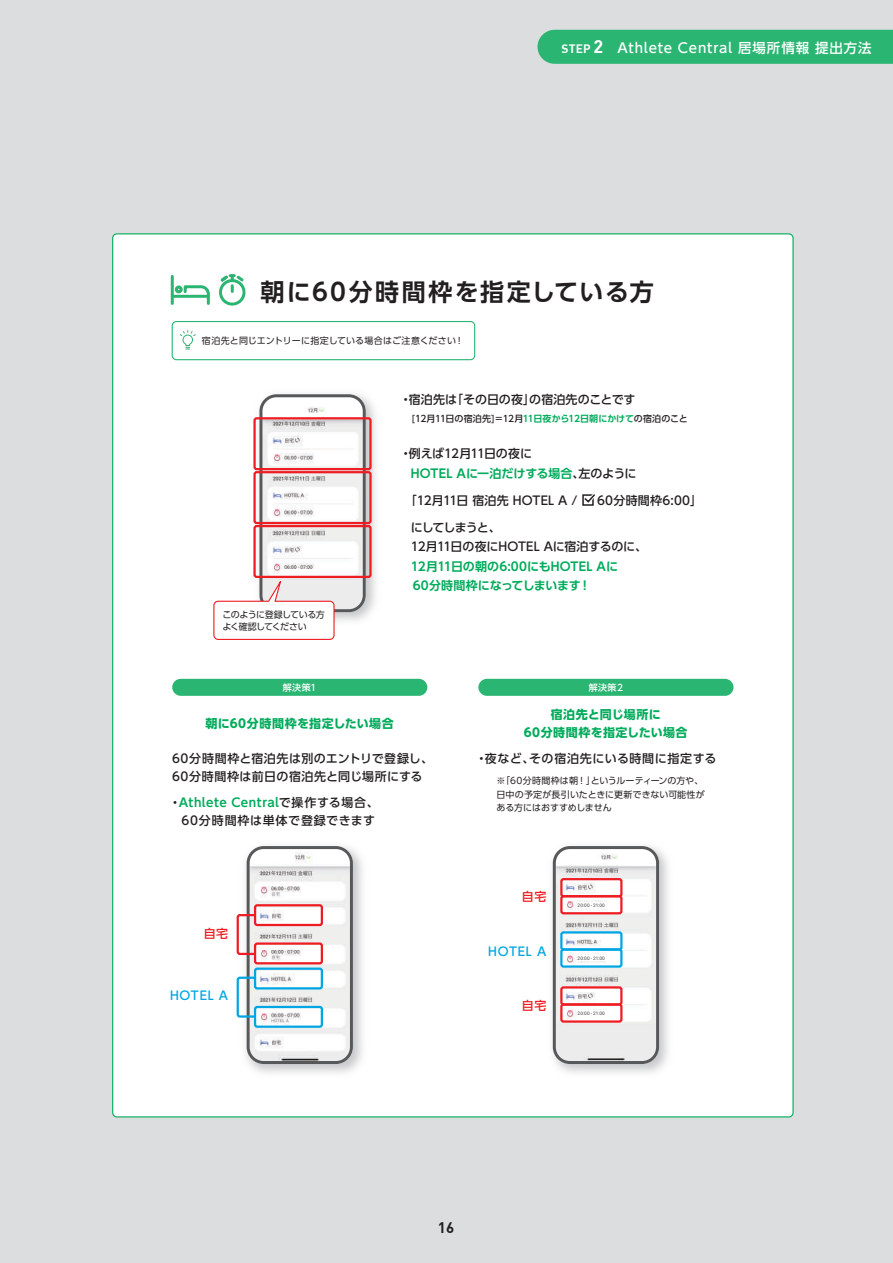
<style>
.page{position:relative;width:893px;height:1263px;background:#dcdddf}
.page>*{position:absolute;margin:0;border:0;box-sizing:border-box;transform-origin:0 0}
.t1{font:700 24px "UD Shin Go Pr 6 De";letter-spacing:.09em;color:#231f20}
.t2{font:700 15px "DIN";color:#231f20}
.t3{font:500 13.5px "UD Shin Go Pr 6";letter-spacing:.06em;color:#fff}
.t4{font:500 12px/18px "UD Shin Go Pr 6";letter-spacing:.02em;color:#231f20}
.t5{font:700 12px/19.5px "UD Shin Go Pr 6 De";letter-spacing:.01em;color:#00ab5b}
.t6{font:500 12px/19.5px "UD Shin Go Pr 6";letter-spacing:-.02em;color:#231f20}
.t7{font:700 12px/18px "UD Shin Go Pr 6";letter-spacing:.035em;color:#00ab5b;text-align:center}
.t8{font:700 12px "UD Shin Go Pr 6 De";letter-spacing:.04em;color:#00ab5b}
.t9{font:500 12px "UD Shin Go Pr 6";letter-spacing:.05em;color:#231f20}
.t10{font:500 12px "UD Shin Go Pr 6";letter-spacing:.06em;color:#231f20}
.t11{font:500 12px "UD Shin Go Pr 6";letter-spacing:.065em;color:#00a6e4}
.t12{font:500 12px "UD Shin Go Pr 6";color:#ee1d23}
.t13{font:9px/13.5px "UD Shin Go Pr 6";letter-spacing:-.005em;color:#231f20}
.t14{font:500 9px "UD Shin Go Pr 6";letter-spacing:.005em;color:#231f20}
.t15{font:9px/12px "UD Shin Go Pr 6";letter-spacing:-.06em;color:#231f20}
.t16{font:500 9px "UD Shin Go Pr 6";letter-spacing:.04em;color:#fff}
.t17{font:4.8px "Roboto";letter-spacing:.02em;color:#404042}
.s1{font-family:"DIN";font-weight:700;font-size:12px}
.s2{font-family:"DIN";font-weight:700;font-size:18px}
.s3{font-family:"UD Shin Go Pr 6 De";font-weight:700;color:#00ab5b}
.s4{font-family:"UD Shin Go Pr 6";font-weight:500;color:#231f20}
</style>
<div class="page">
<div style="left:113px;top:234px;width:680px;height:883px;background:#fff;border-radius:4px"></div>
<img style="left:552px;top:850px;width:116px;height:223px">
<div style="left:537px;top:30px;width:356px;height:34px;background:#2bb572"></div>
<svg style="left:219px;top:274px;width:27px;height:32px"></svg>
<hr style="left:171px;top:276px;width:3px;height:27px;background:#2bb572">
<hr style="left:172px;top:295px;width:36px;height:3px;background:#2bb572">
<div style="left:175px;top:285px;width:8px;height:8px;border:3px solid #2bb572;border-radius:50%"></div>
<svg style="left:182px;top:285px;width:28px;height:20px"></svg>
<div style="left:172px;top:321px;width:303px;height:39px;border:1px solid #2bb572;border-radius:4px"></div>
<svg style="left:180px;top:330px;width:16px;height:19px"></svg>
<svg style="left:553px;top:846px;width:106px;height:218px"></svg>
<div style="left:172px;top:679px;width:255px;height:17px;background:#2bb572;border-radius:9px"></div>
<div style="left:478px;top:679px;width:255px;height:17px;background:#2bb572;border-radius:9px"></div>
<div style="left:560px;top:878px;width:62px;height:19px;border:2px solid #ee1d23;border-radius:2px"></div>
<div style="left:560px;top:895px;width:62px;height:19px;border:2px solid #ee1d23;border-radius:2px"></div>
<div style="left:560px;top:931px;width:62px;height:19px;border:2px solid #00a6e4;border-radius:2px"></div>
<div style="left:560px;top:948px;width:62px;height:20px;border:2px solid #00a6e4;border-radius:2px"></div>
<div style="left:560px;top:986px;width:62px;height:19px;border:2px solid #ee1d23;border-radius:2px"></div>
<div style="left:560px;top:1003px;width:62px;height:20px;border:2px solid #ee1d23;border-radius:2px"></div>
<svg style="left:236px;top:846px;width:117px;height:218px"></svg>
<div style="left:254px;top:967px;width:69px;height:22px;border:2px solid #00a6e4;border-radius:2px"></div>
<div style="left:254px;top:1006px;width:69px;height:22px;border:2px solid #00a6e4;border-radius:2px"></div>
<svg style="left:582px;top:494px;width:13px;height:12px"></svg>
<div style="left:253px;top:417px;width:119px;height:53px;border:2px solid #ee1d23;border-radius:2px"></div>
<div style="left:253px;top:471px;width:119px;height:53px;border:2px solid #ee1d23;border-radius:2px"></div>
<div style="left:253px;top:525px;width:119px;height:53px;border:2px solid #ee1d23;border-radius:2px"></div>
<svg style="left:213px;top:394px;width:153px;height:246px"></svg>
<div style="left:577px;top:902px;width:29px;height:5px;background:#fff"></div>
<div style="left:577px;top:956px;width:29px;height:5px;background:#fff"></div>
<div style="left:577px;top:1010px;width:29px;height:6px;background:#fff"></div>
<h3 class="t3" style="left:561px;top:36px;width:312px"><span class="s1">STEP</span> <span class="s2">2</span> Athlete Central 居場所情報 提出方法</h3>
<h1 class="t1" style="left:261px;top:273px;width:395px">朝に60分時間枠を指定している方</h1>
<p class="t13" style="left:202px;top:334px;width:263px">宿泊先と同じエントリーに指定している場合はご注意ください！</p>
<p class="t15" style="left:222px;top:608px;width:104px">このように登録している方よく確認してください</p>
<h3 class="t4" style="left:400px;top:390px;width:237px">・宿泊先は「その日の夜」の宿泊先のことです</h3>
<p class="t14" style="left:412px;top:412px;width:277px">[12月11日の宿泊先]＝12月<span class="s3">11日夜から12日朝にかけて</span>の宿泊のこと</p>
<h3 class="t6" style="left:400px;top:444px;width:134px">・例えば12月11日の夜に</h3>
<h3 class="t5" style="left:411px;top:463px;width:227px">HOTEL Aに一泊だけする場合<span class="s4">、左のように</span></h3>
<h3 class="t4" style="left:405px;top:491px;width:174px">「12月11日宿泊先 HOTEL A /</h3>
<h3 class="t4" style="left:597px;top:491px;width:107px">60分時間枠6:00」</h3>
<h3 class="t6" style="left:411px;top:517px;width:238px">にしてしまうと、<br>12月11日の夜にHOTEL Aに宿泊するのに、</h3>
<h3 class="t5" style="left:411px;top:556px;width:209px">12月11日の朝の6:00にもHOTEL Aに<br>60分時間枠になってしまいます！</h3>
<p class="t16" style="left:283px;top:680px;width:35px">解決策1</p>
<p class="t16" style="left:589px;top:680px;width:36px">解決策2</p>
<h3 class="t7" style="left:205px;top:714px;width:190px">朝に60分時間枠を指定したい場合</h3>
<h3 class="t4" style="left:172px;top:749px;width:263px">60分時間枠と宿泊先は別のエントリで登録し、<br>60分時間枠は前日の宿泊先と同じ場所にする</h3>
<h3 class="t8" style="left:169px;top:792px;width:211px"><span class="s4">・</span>Athlete Central<span class="s4">で操作する場合、</span></h3>
<h3 class="t10" style="left:181px;top:810px;width:195px">60分時間枠は単体で登録できます</h3>
<h3 class="t12" style="left:204px;top:923px;width:26px">自宅</h3>
<h3 class="t11" style="left:170px;top:986px;width:60px">HOTEL A</h3>
<h3 class="t7" style="left:524px;top:705px;width:165px">宿泊先と同じ場所に<br>60分時間枠を指定したい場合</h3>
<h3 class="t9" style="left:475px;top:749px;width:243px">・夜など、その宿泊先にいる時間に指定する</h3>
<p class="t13" style="left:478px;top:773px;width:228px">　　※「60分時間枠は朝！」というルーティーンの方や、　　日中の予定が長引いたときに更新できない可能性が　　ある方にはおすすめしません</p>
<h3 class="t12" style="left:522px;top:887px;width:26px">自宅</h3>
<h3 class="t11" style="left:488px;top:941px;width:60px">HOTEL A</h3>
<h3 class="t12" style="left:522px;top:996px;width:26px">自宅</h3>
<p class="t17" style="left:578px;top:901px;width:29px">20:00 - 21:00</p>
<p class="t17" style="left:578px;top:955px;width:29px">20:00 - 21:00</p>
<p class="t17" style="left:578px;top:1010px;width:29px">20:00 - 21:00</p>
<h2 class="t2" style="left:438px;top:1218px;width:18px">16</h2>
</div>
